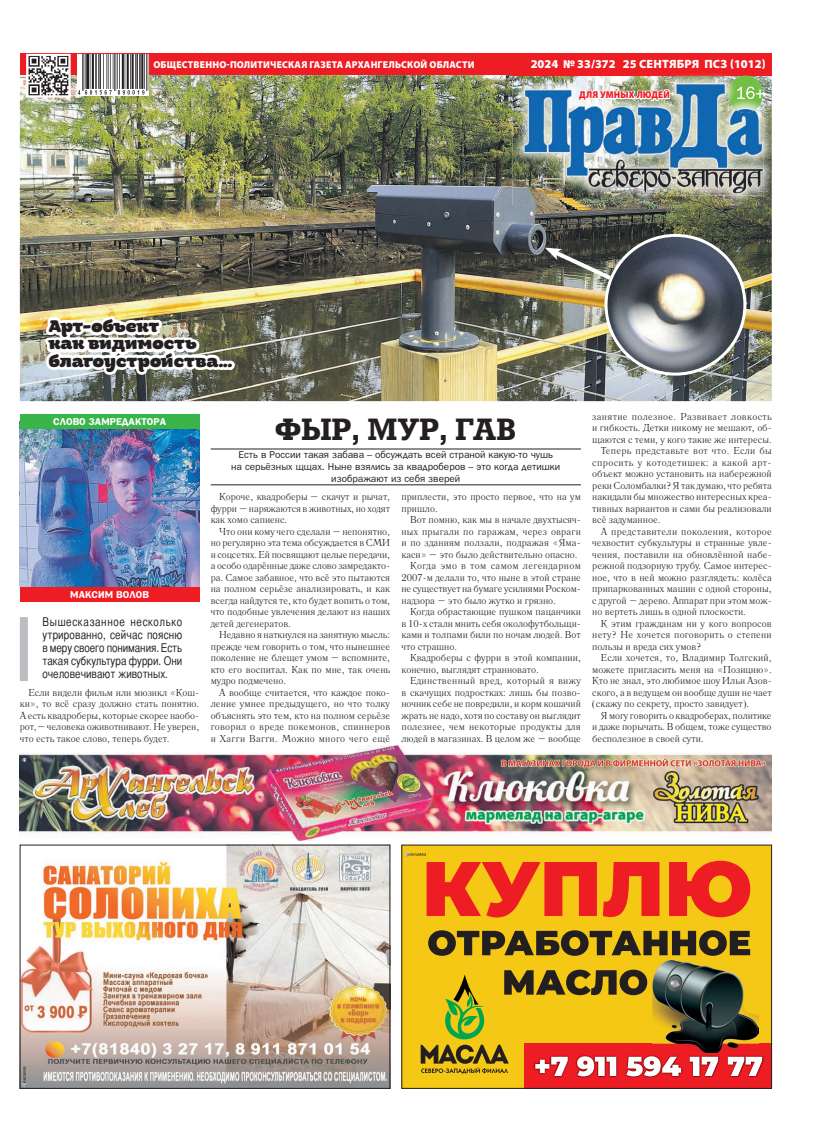
<style>
.page{position:relative;width:820px;height:1134px;background:#fff}
.page>*{position:absolute;margin:0;border:0;box-sizing:border-box;transform-origin:0 0}
.t1{font:700 30px "Rodeo C";color:#231f20}
.t2{font:17.4px/17.4px "ALS Malina";color:#231f20}
.t3{font:12px/13px "Bastion C";color:#231f20;text-align:justify}
.t4{font:900 12px "Myriad Pro";color:#fff}
.t5{font:10px/11.5px "Literaturnaya C";color:#231f20;text-align:justify}
.t6{font:10px/12px "Bloknot C";color:#231f20;text-align:center}
.t7{font:10px "Literaturnaya C";letter-spacing:.02em;color:#231f20}
.t8{font:10px "Literaturnaya C";letter-spacing:.03em;color:#231f20}
.t9{font:10px "Literaturnaya C";letter-spacing:.025em;color:#231f20}
.t10{font:10px "Literaturnaya C";letter-spacing:.035em;color:#231f20}
.t11{font:900 10px "Myriad Pro";letter-spacing:.02em;color:#fff;scale:.96 1}
.t12{font:700 10px "Bloknot C";color:#fff}
.t13{font:900 9.9px "Myriad Pro";letter-spacing:.02em;color:#ee1d23;scale:.92 1}
</style>
<div class="page">
<img style="left:20px;top:746px;width:751px;height:95px">
<svg style="left:22px;top:758px;width:20px;height:4px"></svg>
<div style="left:401px;top:845px;width:370px;height:244px;background:#f5c815"></div>
<div style="left:524px;top:1043px;width:247px;height:46px;background:#ee1d23"></div>
<svg style="left:428px;top:930px;width:321px;height:26px"></svg>
<img style="left:652px;top:960px;width:69px;height:10px">
<img style="left:553px;top:1055px;width:211px;height:23px">
<svg style="left:420px;top:970px;width:341px;height:106px"></svg>
<div style="left:401px;top:845px;width:370px;height:244px;border:1px solid #231f20"></div>
<svg style="left:405px;top:852px;width:345px;height:65px"></svg>
<img style="left:20px;top:75px;width:751px;height:326px">
<div style="left:20px;top:54px;width:751px;height:21px;background:#ee1d23"></div>
<img style="left:512px;top:72px;width:260px;height:133px">
<img style="left:523px;top:83px;width:240px;height:113px">
<img style="left:528px;top:53px;width:238px;height:67px">
<img style="left:25px;top:53px;width:450px;height:549px">
<img style="left:20px;top:428px;width:179px;height:159px">
<div style="left:20px;top:587px;width:179px;height:14px;background:#ee1d23"></div>
<div style="left:20px;top:414px;width:179px;height:14px;background:#3ab54a"></div>
<hr style="left:210px;top:449px;width:370px;height:1px;background:#231f20">
<hr style="left:210px;top:485px;width:370px;height:1px;background:#231f20">
<div style="left:20px;top:617px;width:8px;height:64px;background:#bcbdc0"></div>
<img style="left:605px;top:235px;width:139px;height:139px;border-radius:69px">
<div style="left:604px;top:234px;width:142px;height:142px;border:3px solid #fff;border-radius:50%"></div>
<svg style="left:544px;top:246px;width:71px;height:37px;background:#6b6e64"></svg>
<img style="left:22px;top:847px;width:366px;height:240px">
<div style="left:20px;top:845px;width:370px;height:244px;border:1px solid #231f20"></div>
<svg style="left:22px;top:1067px;width:5px;height:19px"></svg>
<p class="t11" style="left:153px;top:58px;width:336px">ОБЩЕСТВЕННО-ПОЛИТИЧЕСКАЯ ГАЗЕТА АРХАНГЕЛЬСКОЙ ОБЛАСТИ</p>
<p class="t4" style="left:530px;top:56px;width:236px">2024 № 33/372 25 СЕНТЯБРЯ ПСЗ (1012)</p>
<p class="t13" style="left:579px;top:88px;width:100px">ДЛЯ УМНЫХ ЛЮДЕЙ</p>
<h2 class="t2" style="left:48px;top:317px;width:185px">Арт-объект<br>как видимость благоустройства...</h2>
<p class="t12" style="left:53px;top:416px;width:114px">СЛОВО ЗАМРЕДАКТОРА</p>
<h1 class="t1" style="left:275px;top:411px;width:242px">ФЫР, МУР, ГАВ</h1>
<p class="t6" style="left:231px;top:448px;width:330px">Есть в России такая забава – обсуждать всей страной какую-то чушь<br>на серьёзных щщах. Ныне взялись за квадроберов – это когда детишки изображают из себя зверей</p>
<p class="t5" style="left:210px;top:491px;width:181px;text-indent:8px">Короче, квадроберы – скачут и рычат, фурри – наряжаются в животных, но ходят как хомо сапиенс.</p>
<p class="t5" style="left:210px;top:525px;width:181px;text-indent:8px">Что они кому чего сделали – непонятно, но регулярно эта тема обсуждается в СМИ и соцсетях. Ей посвящают целые передачи, а особо одарённые даже слово замредакто&shy;ра. Самое забавное, что всё это пытаются на полном серьёзе анализировать, и как всегда найдутся те, кто будет вопить о том, что подобные увлечения делают из наших детей дегенератов.</p>
<p class="t5" style="left:210px;top:629px;width:181px;text-indent:8px">Недавно я наткнулся на занятную мысль: прежде чем говорить о том, что нынешнее поколение не блещет умом – вспомните, кто его воспитал. Как по мне, так очень мудро подмечено.</p>
<p class="t5" style="left:210px;top:686px;width:181px;text-indent:8px">А вообще считается, что каждое поко&shy;ление умнее предыдущего, но что толку объяснять это тем, кто на полном серьёзе говорил о вреде покемонов, спиннеров и Хагги Вагги. Можно много чего ещё</p>
<p class="t5" style="left:401px;top:491px;width:181px">приплести, это просто первое, что на ум пришло.</p>
<p class="t5" style="left:410px;top:514px;width:172px">Вот помню, как мы в начале двухтысяч-</p>
<p class="t7" style="left:401px;top:525px;width:181px">ных прыгали по гаражам, через овраги</p>
<p class="t5" style="left:401px;top:537px;width:181px">и по зданиям ползали, подражая «Яма-</p>
<p class="t5" style="left:401px;top:548px;width:177px">каси» – это было действительно опасно.</p>
<p class="t10" style="left:410px;top:560px;width:172px">Когда эмо в том самом легендарном</p>
<p class="t5" style="left:401px;top:571px;width:181px">2007-м делали то, что ныне в этой стране</p>
<p class="t5" style="left:401px;top:583px;width:181px">не существует на бумаге усилиями Роском-</p>
<p class="t5" style="left:401px;top:594px;width:156px">надзора – это было жутко и грязно.</p>
<p class="t5" style="left:410px;top:606px;width:172px">Когда обрастающие пушком пацанчики</p>
<p class="t5" style="left:401px;top:617px;width:181px">в 10-х стали мнить себя околофутбольщи-</p>
<p class="t5" style="left:401px;top:629px;width:181px">ками и толпами били по ночам людей. Вот</p>
<p class="t5" style="left:401px;top:640px;width:57px">что страшно.</p>
<p class="t5" style="left:410px;top:652px;width:172px">Квадроберы с фурри в этой компании,</p>
<p class="t5" style="left:401px;top:663px;width:139px">конечно, выглядят странновато.</p>
<p class="t8" style="left:410px;top:675px;width:172px">Единственный вред, который я вижу</p>
<p class="t5" style="left:401px;top:686px;width:181px">в скачущих подростках: лишь бы позво-</p>
<p class="t5" style="left:401px;top:698px;width:181px">ночник себе не повредили, и корм кошачий</p>
<p class="t5" style="left:401px;top:709px;width:181px">жрать не надо, хотя по составу он выглядит</p>
<p class="t7" style="left:401px;top:721px;width:181px">полезнее, чем некоторые продукты для</p>
<p class="t5" style="left:401px;top:732px;width:181px">людей в магазинах. В целом же – вообще</p>
<p class="t12" style="left:70px;top:589px;width:80px">МАКСИМ ВОЛОВ</p>
<p class="t3" style="left:43px;top:616px;width:141px">Вышесказанное несколько утрированно, сейчас поясню в меру своего понимания. Есть такая субкультура фурри. Они очеловечивают животных.</p>
<p class="t5" style="left:20px;top:686px;width:181px;text-indent:8px">Если видели фильм или мюзикл «Кош&shy;ки», то всё сразу должно стать понятно.<br>А есть квадроберы, которые скорее наобо&shy;рот, – человека оживотнивают. Не уверен, что есть такое слово, теперь будет.</p>
<p class="t8" style="left:592px;top:410px;width:181px">занятие полезное. Развивает ловкость</p>
<p class="t5" style="left:592px;top:422px;width:181px">и гибкость. Детки никому не мешают, об-</p>
<p class="t5" style="left:592px;top:433px;width:181px">щаются с теми, у кого такие же интересы.</p>
<p class="t9" style="left:600px;top:445px;width:172px">Теперь представьте вот что. Если бы</p>
<p class="t10" style="left:592px;top:456px;width:181px">спросить у котодетишек: а какой арт-</p>
<p class="t5" style="left:592px;top:468px;width:181px">объект можно установить на набережной</p>
<p class="t5" style="left:592px;top:479px;width:181px">реки Соломбалки? Я так думаю, что ребята</p>
<p class="t5" style="left:592px;top:491px;width:181px">накидали бы множество интересных креа-</p>
<p class="t5" style="left:592px;top:502px;width:181px">тивных вариантов и сами бы реализовали</p>
<p class="t5" style="left:592px;top:514px;width:70px">всё задуманное.</p>
<p class="t9" style="left:600px;top:525px;width:172px">А представители поколения, которое</p>
<p class="t5" style="left:592px;top:537px;width:181px">чехвостит субкультуры и странные увле-</p>
<p class="t5" style="left:592px;top:548px;width:181px">чения, поставили на обновлённой набе-</p>
<p class="t5" style="left:592px;top:560px;width:181px">режной подзорную трубу. Самое интерес-</p>
<p class="t5" style="left:592px;top:571px;width:181px">ное, что в ней можно разглядеть: колёса</p>
<p class="t5" style="left:592px;top:583px;width:181px">припаркованных машин с одной стороны,</p>
<p class="t5" style="left:592px;top:594px;width:181px">с другой – дерево. Аппарат при этом мож-</p>
<p class="t5" style="left:592px;top:606px;width:155px">но вертеть лишь в одной плоскости.</p>
<p class="t5" style="left:600px;top:617px;width:172px">К этим гражданам ни у кого вопросов</p>
<p class="t5" style="left:592px;top:629px;width:181px">нету? Не хочется поговорить о степени</p>
<p class="t5" style="left:592px;top:640px;width:110px">пользы и вреда сих умов?</p>
<p class="t5" style="left:600px;top:652px;width:172px">Если хочется, то, Владимир Толгский,</p>
<p class="t5" style="left:592px;top:663px;width:181px">можете пригласить меня на «Позицию».</p>
<p class="t5" style="left:592px;top:675px;width:181px">Кто не знал, это любимое шоу Ильи Азов-</p>
<p class="t5" style="left:592px;top:686px;width:181px">ского, а в ведущем он вообще души не чает</p>
<p class="t5" style="left:592px;top:698px;width:158px">(скажу по секрету, просто завидует).</p>
<p class="t5" style="left:600px;top:709px;width:172px">Я могу говорить о квадроберах, политике</p>
<p class="t5" style="left:592px;top:721px;width:181px">и даже порычать. В общем, тоже существо</p>
<p class="t5" style="left:592px;top:732px;width:113px">бесполезное в своей сути.</p>
</div>
